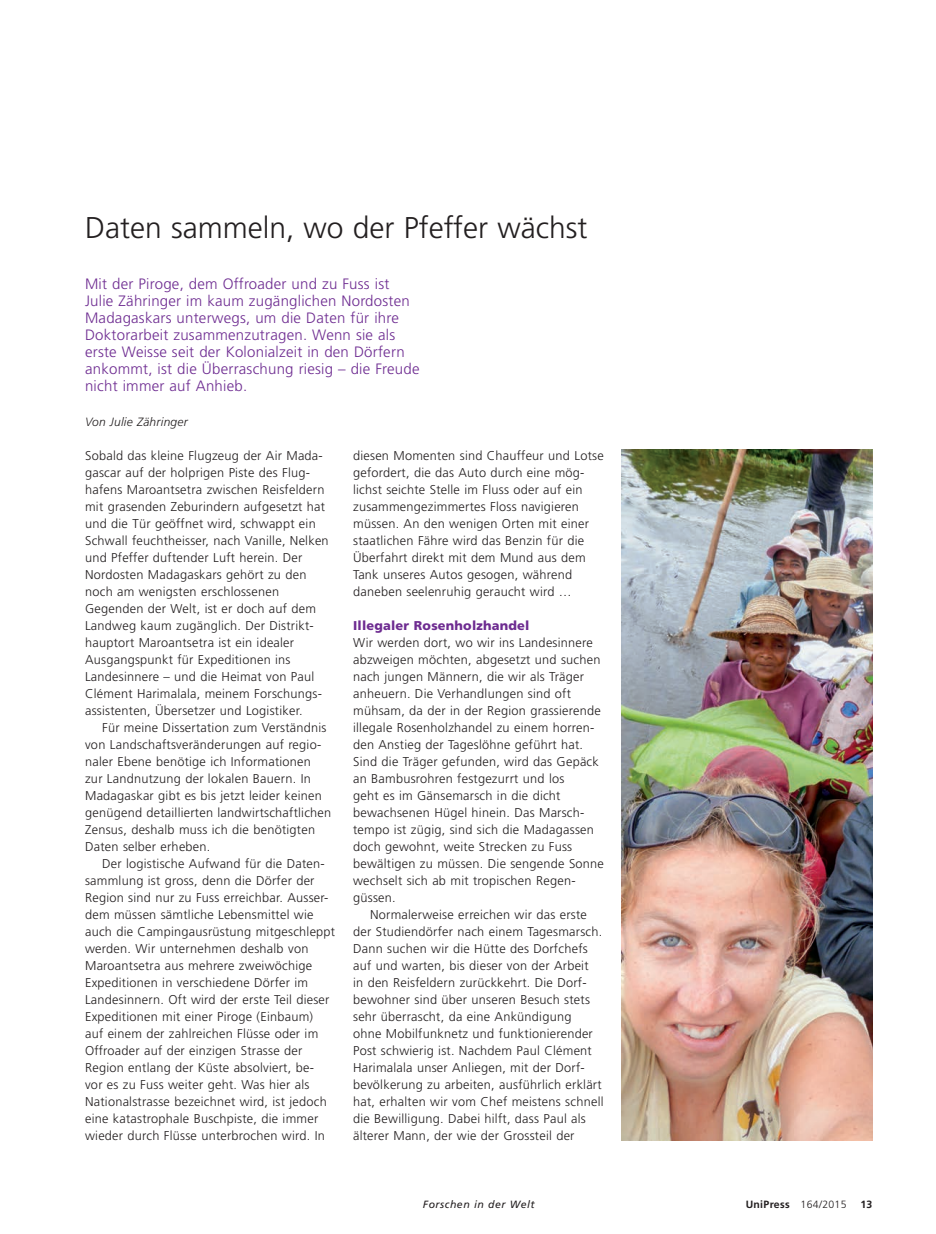
<style>
.page{position:relative;width:936px;height:1234px;background:#fff}
.page>*{position:absolute;margin:0;border:0;box-sizing:border-box;transform-origin:0 0}
.t1{font:300 30px "Frutiger";color:#231f20}
.t2{font:300 15px/17px "Frutiger";letter-spacing:.015em;color:#6e2c91}
.t3{font:300 12.75px/17px "Frutiger";letter-spacing:.02em;color:#231f20}
.t4{font:900 12.75px "Frutiger";letter-spacing:.015em;color:#6e2c91}
.t5{font:italic 300 12px "Frutiger";letter-spacing:.02em;color:#231f20}
.t6{font:700 10.5px "Frutiger";letter-spacing:.03em;color:#231f20}
.t7{font:italic 10.5px "Frutiger";letter-spacing:.05em;color:#231f20}
.s1{font-weight:300}
</style>
<div class="page">
<img style="left:621px;top:449px;width:251px;height:691px">
<h1 class="t1" style="left:85px;top:211px;width:504px">Daten sammeln, wo der Pfeffer wächst</h1>
<p class="t2" style="left:85px;top:275px;width:336px">Mit der Piroge, dem Offroader und zu Fuss ist Julie Zähringer im kaum zugänglichen Nordosten Madagaskars unterwegs, um die Daten für ihre Doktorarbeit zusammenzutragen. Wenn sie als erste Weisse seit der Kolonialzeit in den Dörfern ankommt, ist die Überraschung riesig – die Freude nicht immer auf Anhieb.</p>
<p class="t5" style="left:85px;top:414px;width:104px">Von Julie Zähringer</p>
<p class="t3" style="left:85px;top:446px;width:245px">Sobald das kleine Flugzeug der Air Mada&shy;gascar auf der holprigen Piste des Flug&shy;hafens Maroantsetra zwischen Reisfeldern mit grasenden Zeburindern aufgesetzt hat und die Tür geöffnet wird, schwappt ein Schwall feuchtheisser, nach Vanille, Nelken und Pfeffer duftender Luft herein. Der Nordosten Madagaskars gehört zu den noch am wenigsten erschlossenen Gegenden der Welt, ist er doch auf dem Landweg kaum zugänglich. Der Distrikt&shy;hauptort Maroantsetra ist ein idealer Ausgangspunkt für Expeditionen ins Landesinnere – und die Heimat von Paul Clément Harimalala, meinem Forschungs&shy;assistenten, Übersetzer und Logistiker.</p>
<p class="t3" style="left:85px;top:718px;width:248px;text-indent:17px">Für meine Dissertation zum Verständnis von Landschaftsveränderungen auf regio&shy;naler Ebene benötige ich Informationen zur Landnutzung der lokalen Bauern. In Madagaskar gibt es bis jetzt leider keinen genügend detaillierten landwirtschaftlichen Zensus, deshalb muss ich die benötigten Daten selber erheben.</p>
<p class="t3" style="left:85px;top:855px;width:251px;text-indent:17px">Der logistische Aufwand für die Daten&shy;sammlung ist gross, denn die Dörfer der Region sind nur zu Fuss erreichbar. Ausser&shy;dem müssen sämtliche Lebensmittel wie auch die Campingausrüstung mitgeschleppt werden. Wir unternehmen deshalb von Maroantsetra aus mehrere zweiwöchige Expeditionen in verschiedene Dörfer im Landesinnern. Oft wird der erste Teil dieser Expeditionen mit einer Piroge (Einbaum)<br>auf einem der zahlreichen Flüsse oder im Offroader auf der einzigen Strasse der Region entlang der Küste absolviert, be-<br>vor es zu Fuss weiter geht. Was hier als Nationalstrasse bezeichnet wird, ist jedoch eine katastrophale Buschpiste, die immer wieder durch Flüsse unterbrochen wird. In</p>
<p class="t3" style="left:353px;top:446px;width:252px">diesen Momenten sind Chauffeur und Lotse gefordert, die das Auto durch eine mög&shy;lichst seichte Stelle im Fluss oder auf ein zusammengezimmertes Floss navigieren müssen. An den wenigen Orten mit einer staatlichen Fähre wird das Benzin für die Überfahrt direkt mit dem Mund aus dem Tank unseres Autos gesogen, während daneben seelenruhig geraucht wird …</p>
<p class="t4" style="left:353px;top:617px;width:178px">Illegaler Rosenholzhandel</p>
<p class="t3" style="left:353px;top:633px;width:252px">Wir werden dort, wo wir ins Landesinnere abzweigen möchten, abgesetzt und suchen nach jungen Männern, die wir als Träger anheuern. Die Verhandlungen sind oft mühsam, da der in der Region grassierende illegale Rosenholzhandel zu einem horren&shy;den Anstieg der Tageslöhne geführt hat.<br>Sind die Träger gefunden, wird das Gepäck an Bambusrohren festgezurrt und los<br>geht es im Gänsemarsch in die dicht bewachsenen Hügel hinein. Das Marsch&shy;tempo ist zügig, sind sich die Madagassen doch gewohnt, weite Strecken zu Fuss bewältigen zu müssen. Die sengende Sonne wechselt sich ab mit tropischen Regen&shy;güssen.</p>
<p class="t3" style="left:353px;top:906px;width:252px;text-indent:17px">Normalerweise erreichen wir das erste der Studiendörfer nach einem Tagesmarsch.<br>Dann suchen wir die Hütte des Dorfchefs auf und warten, bis dieser von der Arbeit<br>in den Reisfeldern zurückkehrt. Die Dorf&shy;bewohner sind über unseren Besuch stets sehr überrascht, da eine Ankündigung<br>ohne Mobilfunknetz und funktionierender Post schwierig ist. Nachdem Paul Clément Harimalala unser Anliegen, mit der Dorf&shy;bevölkerung zu arbeiten, ausführlich erklärt hat, erhalten wir vom Chef meistens schnell die Bewilligung. Dabei hilft, dass Paul als älterer Mann, der wie der Grossteil der</p>
<p class="t7" style="left:423px;top:1198px;width:113px">Forschen in der Welt</p>
<p class="t6" style="left:745px;top:1198px;width:102px">UniPress <span class="s1">164/2015</span></p>
<p class="t6" style="left:860px;top:1198px;width:13px">13</p>
</div>
